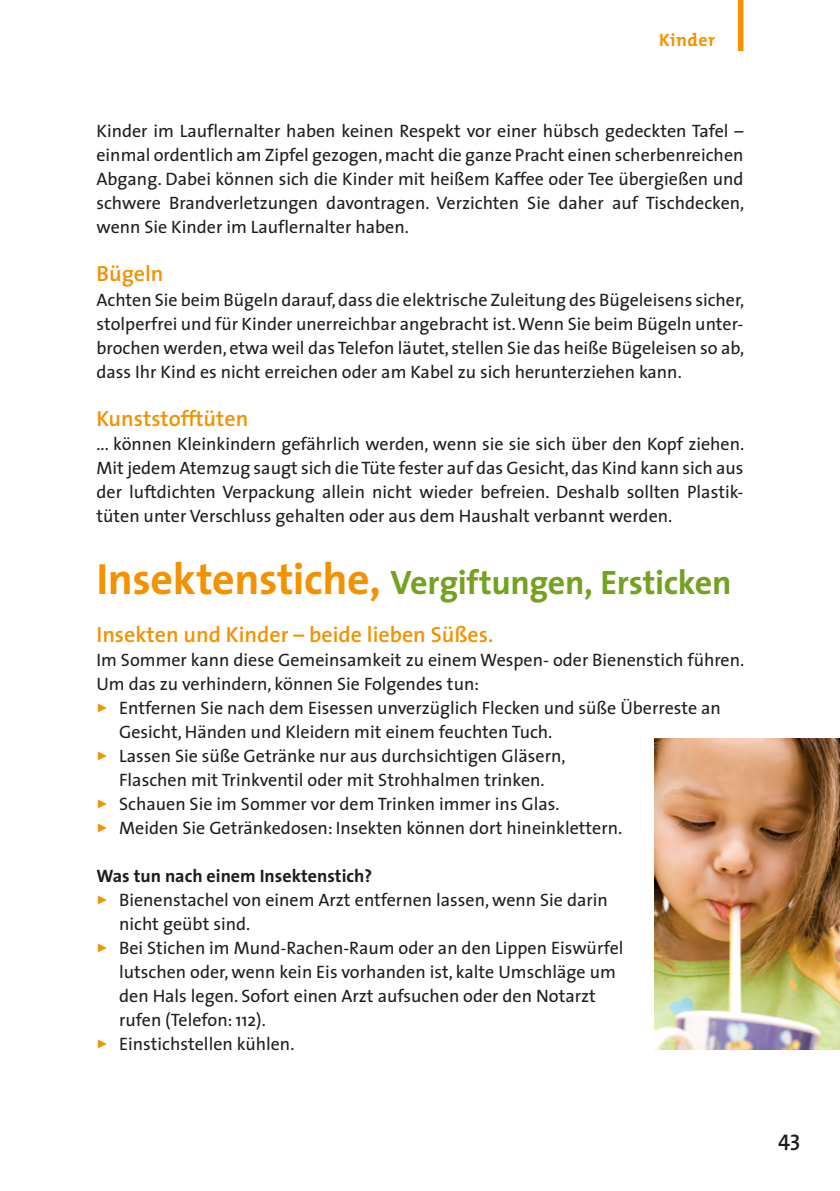
<style>
.page{position:relative;width:840px;height:1191px;background:#fff}
.page>*{position:absolute;margin:0;border:0;box-sizing:border-box;transform-origin:0 0}
.t1{font:700 34px "The Sans";letter-spacing:-.01em;color:#74a120}
.t2{font:600 22px "The Sans";color:#f39200}
.t3{font:600 22px "The Sans";color:#1d1d1b}
.t4{font:18px/24px "The Sans";color:#1d1d1b}
.t5{font:700 18px "The Sans";color:#1d1d1b}
.t6{font:700 18px "The Mix";letter-spacing:.025em;color:#f39200}
.s1{font-size:44px;color:#f39200}
.s2{color:#f39200}
</style>
<div class="page">
<img style="left:654px;top:738px;width:185px;height:311px">
<div style="left:737px;top:0;width:6px;height:51px;background:#f39200"></div>
<p class="t6" style="left:658px;top:25px;width:57px">Kinder</p>
<p class="t4" style="left:96px;top:119px;width:649px;text-align:justify">Kinder im Lauflernalter haben keinen Respekt vor einer hübsch gedeckten Tafel – einmal ordentlich am Zipfel gezogen, macht die ganze Pracht einen scherbenreichen Abgang. Dabei können sich die Kinder mit heißem Kaffee oder Tee übergießen und schwere Brandverletzungen davontragen. Verzichten Sie daher auf Tischdecken, wenn Sie Kinder im Lauflernalter haben.</p>
<p class="t2" style="left:96px;top:256px;width:69px">Bügeln</p>
<p class="t4" style="left:96px;top:287px;width:649px;text-align:justify">Achten Sie beim Bügeln darauf, dass die elektrische Zuleitung des Bügeleisens sicher, stolperfrei und für Kinder unerreichbar angebracht ist. Wenn Sie beim Bügeln unter&shy;brochen werden, etwa weil das Telefon läutet, stellen Sie das heiße Bügeleisen so ab, dass Ihr Kind es nicht erreichen oder am Kabel zu sich herunterziehen kann.</p>
<p class="t2" style="left:96px;top:400px;width:153px">Kunststofftüten</p>
<p class="t4" style="left:96px;top:431px;width:648px;text-align:justify">... können Kleinkindern gefährlich werden, wenn sie sie sich über den Kopf ziehen.<br>Mit jedem Atemzug saugt sich die Tüte fester auf das Gesicht, das Kind kann sich aus der luftdichten Verpackung allein nicht wieder befreien. Deshalb sollten Plastik&shy;tüten unter Verschluss gehalten oder aus dem Haushalt verbannt werden.</p>
<h1 class="t1" style="left:96px;top:553px;width:636px"><span class="s1">Insektenstiche,</span> Vergiftungen, Ersticken</h1>
<p class="t2" style="left:96px;top:616px;width:398px">Insekten und Kinder – beide lieben Süßes.</p>
<p class="t4" style="left:96px;top:647px;width:647px">Im Sommer kann diese Gemeinsamkeit zu einem Wespen- oder Bienenstich führen.<br>Um das zu verhindern, können Sie Folgendes tun:</p>
<p class="t4" style="left:119px;top:695px;width:603px;text-indent:-23px"><span class="s2">✓</span> Entfernen Sie nach dem Eisessen unverzüglich Flecken und süße Überreste an<br>Gesicht, Händen und Kleidern mit einem feuchten Tuch.</p>
<p class="t4" style="left:96px;top:743px;width:470px;text-align:center"><span class="s2">✓</span> Lassen Sie süße Getränke nur aus durchsichtigen Gläsern,<br>Flaschen mit Trinkventil oder mit Strohhalmen trinken.</p>
<p class="t4" style="left:96px;top:791px;width:462px"><span class="s2">✓</span> Schauen Sie im Sommer vor dem Trinken immer ins Glas.</p>
<p class="t4" style="left:96px;top:815px;width:525px"><span class="s2">✓</span> Meiden Sie Getränkedosen: Insekten können dort hineinklettern.</p>
<p class="t5" style="left:96px;top:860px;width:277px">Was tun nach einem Insektenstich?</p>
<p class="t4" style="left:119px;top:887px;width:490px;text-indent:-23px"><span class="s2">✓</span> Bienenstachel von einem Arzt entfernen lassen, wenn Sie darin nicht geübt sind.</p>
<p class="t4" style="left:119px;top:935px;width:505px;text-indent:-23px"><span class="s2">✓</span> Bei Stichen im Mund-Rachen-Raum oder an den Lippen Eiswürfel lutschen oder, wenn kein Eis vorhanden ist, kalte Umschläge um den Hals legen. Sofort einen Arzt aufsuchen oder den Notarzt rufen (Telefon: 112).</p>
<p class="t4" style="left:96px;top:1031px;width:197px"><span class="s2">✓</span> Einstichstellen kühlen.</p>
<p class="t3" style="left:777px;top:1120px;width:24px">43</p>
</div>
